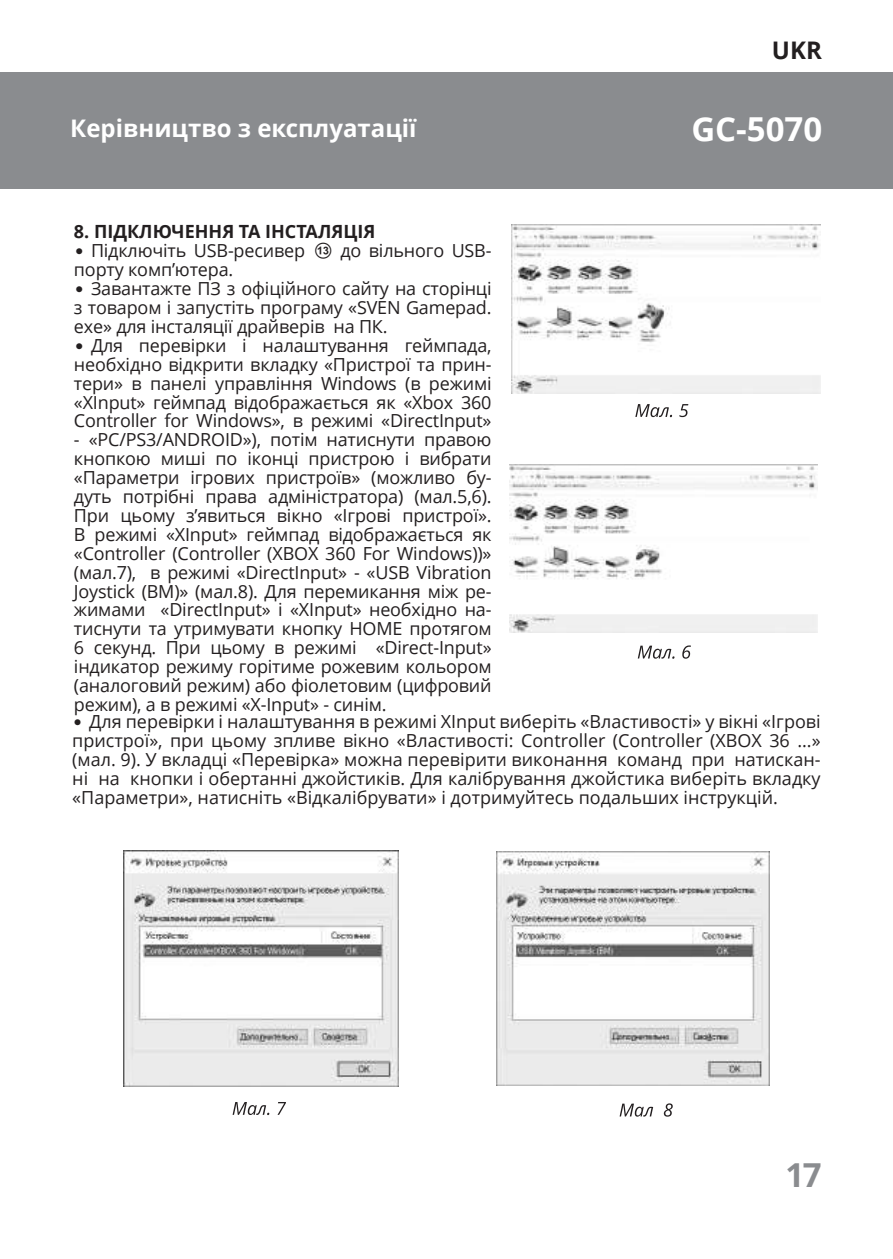
<style>
.page{position:relative;width:893px;height:1259px;background:#fff}
.page>*{position:absolute;margin:0;border:0;box-sizing:border-box;transform-origin:0 0}
.t1{font:700 33px "Open Sans";color:#fff}
.t2{font:700 33px "Open Sans";color:#8a8c8f}
.t3{font:700 24.3px "Open Sans";color:#fff}
.t4{font:700 24.3px "Open Sans";color:#231f20}
.t5{font:700 18.3px "Open Sans";color:#231f20}
.t6{font:18px/18.9px "Open Sans";letter-spacing:-.01em;color:#231f20;text-align:justify}
.s1{font-family:"Pragmatica";font-weight:700;font-size:16.5px}
.s2{font-family:"SVEN"}
</style>
<div class="page">
<div style="left:0;top:72px;width:893px;height:117px;background:#8a8c8f"></div>
<svg style="left:635px;top:404px;width:37px;height:13px"></svg>
<svg style="left:679px;top:404px;width:9px;height:13px"></svg>
<svg style="left:638px;top:645px;width:36px;height:14px"></svg>
<svg style="left:682px;top:645px;width:9px;height:13px"></svg>
<img style="left:512px;top:225px;width:309px;height:168px">
<img style="left:510px;top:464px;width:308px;height:169px">
<svg style="left:233px;top:1102px;width:36px;height:13px"></svg>
<svg style="left:278px;top:1102px;width:8px;height:12px"></svg>
<svg style="left:620px;top:1103px;width:33px;height:13px"></svg>
<svg style="left:664px;top:1103px;width:9px;height:13px"></svg>
<img style="left:123px;top:850px;width:275px;height:236px">
<img style="left:496px;top:851px;width:274px;height:234px">
<h2 class="t4" style="left:772px;top:33px;width:51px">UKR</h2>
<h2 class="t3" style="left:70px;top:111px;width:348px">Керівництво з експлуатації</h2>
<h1 class="t1" style="left:691px;top:105px;width:132px">GC-5070</h1>
<p class="t5" style="left:74px;top:219px;width:303px">8. ПІДКЛЮЧЕННЯ ТА ІНСТАЛЯЦІЯ</p>
<p class="t6" style="left:74px;top:241px;width:419px"><span class="s1">•</span> Підключіть USB-ресивер <span class="s2">m</span> до вільного USB&shy;порту комп’ютера.</p>
<p class="t6" style="left:74px;top:279px;width:419px"><span class="s1">•</span> Завантажте ПЗ з офіційного сайту на сторінці з товаром і запустіть програму «SVEN Gamepad. exe» для інсталяції драйверів на ПК.</p>
<p class="t6" style="left:74px;top:335px;width:419px"><span class="s1">•</span> Для перевірки і налаштування геймпада, необхідно відкрити вкладку «Пристрої та прин&shy;тери» в панелі управління Windows (в режимі «XInput» геймпад відображається як «Xbox 360<br>Controller for Windows», в режимі «DirectInput»</p>
<p class="t6" style="left:74px;top:430px;width:419px">- «PC/PS3/ANDROID»), потім натиснути правою кнопкою миші по іконці пристрою і вибрати «Параметри ігрових пристроїв» (можливо бу&shy;дуть потрібні права адміністратора) (мал.5,6).<br>При цьому з’явиться вікно «Ігрові пристрої».<br>В режимі «XInput» геймпад відображається як «Controller (Controller (XBOX 360 For Windows))» (мал.7), в режимі «DirectInput» - «USB Vibration Joystick (BM)» (мал.8). Для перемикання між ре&shy;жимами «DirectInput» і «XInput» необхідно на&shy;тиснути та утримувати кнопку HOME протягом 6 секунд. При цьому в режимі «Direct-Input» індикатор режиму горітиме рожевим кольором (аналоговий режим) або фіолетовим (цифровий режим), а в режимі «X-Input» - синім.</p>
<p class="t6" style="left:72px;top:712px;width:750px"><span class="s1">•</span> Для перевірки і налаштування в режимі XInput виберіть «Властивості» у вікні «Ігрові пристрої», при цьому зпливе вікно «Властивості: Controller (Controller (XBOX 36 ...» (мал. 9). У вкладці «Перевірка» можна перевірити виконання команд при натискан&shy;ні на кнопки і обертанні джойстиків. Для калібрування джойстика виберіть вкладку «Параметри», натисніть «Відкалібрувати» і дотримуйтесь подальших інструкцій.</p>
<h1 class="t2" style="left:786px;top:1151px;width:38px">17</h1>
</div>
